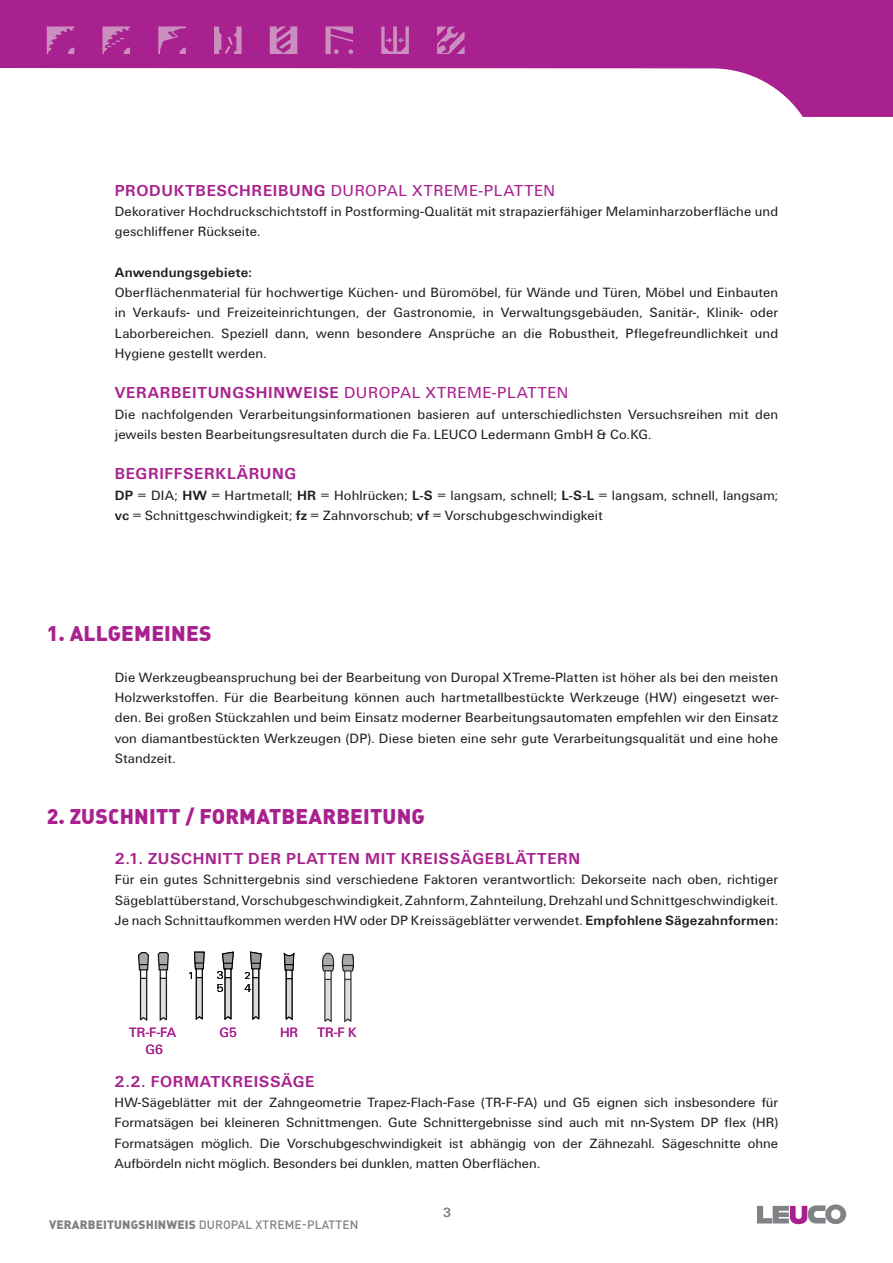
<style>
.page{position:relative;width:893px;height:1263px;background:#fff}
.page>*{position:absolute;margin:0;border:0;box-sizing:border-box;transform-origin:0 0}
.t1{font:900 21px "DIN Pro";letter-spacing:.01em;color:#a9218e}
.t2{font:700 16.5px "LEUCO UN";letter-spacing:.04em;color:#a9218e}
.t3{font:16.5px "LEUCO UN";letter-spacing:.04em;color:#a9218e}
.t4{font:13.95px/20.2px "LEUCO UN";letter-spacing:.005em;color:#231f20;text-align:justify}
.t5{font:700 13.95px "LEUCO UN";letter-spacing:.01em;color:#231f20}
.t6{font:13.95px "LEUCO UN";color:#a9218e}
.t7{font:700 13.95px "LEUCO UN";color:#808285}
.t8{font:500 12px "DIN Pro";letter-spacing:.01em;color:#808285}
.s1{font-weight:700}
.s2{font-weight:400}
.s3{font-weight:900}
</style>
<div class="page">
<svg style="left:0;top:0;width:893px;height:117px;fill:#a9218e"></svg>
<svg style="left:326px;top:26px;width:27px;height:28px"></svg>
<svg style="left:214px;top:26px;width:28px;height:28px"></svg>
<svg style="left:47px;top:26px;width:27px;height:28px"></svg>
<svg style="left:103px;top:26px;width:27px;height:28px"></svg>
<svg style="left:437px;top:26px;width:28px;height:28px"></svg>
<svg style="left:158px;top:26px;width:28px;height:28px"></svg>
<svg style="left:270px;top:26px;width:27px;height:28px"></svg>
<svg style="left:381px;top:26px;width:28px;height:28px"></svg>
<svg style="left:757px;top:1204px;width:89px;height:20px"></svg>
<img style="left:139px;top:952px;width:30px;height:68px">
<img style="left:323px;top:952px;width:30px;height:71px">
<svg style="left:189px;top:951px;width:16px;height:69px"></svg>
<svg style="left:217px;top:951px;width:45px;height:69px"></svg>
<svg style="left:284px;top:953px;width:10px;height:67px"></svg>
<p class="t3" style="left:115px;top:181px;width:442px"><span class="s1">PRODUKTBESCHREIBUNG</span> DUROPAL XTREME-PLATTEN</p>
<p class="t4" style="left:115px;top:201px;width:665px">Dekorativer Hochdruckschichtstoff in Postforming-Qualität mit strapazierfähiger Melaminharzoberfläche und geschliffener Rückseite.</p>
<p class="t5" style="left:115px;top:264px;width:139px">Anwendungsgebiete:</p>
<p class="t4" style="left:115px;top:282px;width:665px">Oberflächenmaterial für hochwertige Küchen- und Büromöbel, für Wände und Türen, Möbel und Einbauten in Verkaufs- und Freizeiteinrichtungen, der Gastronomie, in Verwaltungsgebäuden, Sanitär-, Klinik- oder Laborbereichen. Speziell dann, wenn besondere Ansprüche an die Robustheit, Pflegefreundlichkeit und Hygiene gestellt werden.</p>
<p class="t2" style="left:115px;top:384px;width:455px">VERARBEITUNGSHINWEISE <span class="s2">DUROPAL XTREME-PLATTEN</span></p>
<p class="t4" style="left:115px;top:404px;width:665px">Die nachfolgenden Verarbeitungsinformationen basieren auf unterschiedlichsten Versuchsreihen mit den jeweils besten Bearbeitungsresultaten durch die Fa. LEUCO Ledermann GmbH &amp; Co.KG.</p>
<p class="t2" style="left:115px;top:465px;width:183px">BEGRIFFSERKLÄRUNG</p>
<p class="t4" style="left:115px;top:485px;width:665px"><span class="s1">DP</span> = DIA; <span class="s1">HW</span> = Hartmetall; <span class="s1">HR</span> = Hohlrücken; <span class="s1">L-S</span> = langsam, schnell; <span class="s1">L-S-L</span> = langsam, schnell, langsam; <span class="s1">vc</span> = Schnittgeschwindigkeit; <span class="s1">fz</span> = Zahnvorschub; <span class="s1">vf</span> = Vorschubgeschwindigkeit</p>
<h1 class="t1" style="left:47px;top:619px;width:166px">1. ALLGEMEINES</h1>
<p class="t4" style="left:115px;top:667px;width:665px">Die Werkzeugbeanspruchung bei der Bearbeitung von Duropal XTreme-Platten ist höher als bei den meisten Holzwerkstoffen. Für die Bearbeitung können auch hartmetallbestückte Werkzeuge (HW) eingesetzt wer&shy;den. Bei großen Stückzahlen und beim Einsatz moderner Bearbeitungsautomaten empfehlen wir den Einsatz von diamantbestückten Werkzeugen (DP). Diese bieten eine sehr gute Verarbeitungsqualität und eine hohe Standzeit.</p>
<h1 class="t1" style="left:47px;top:802px;width:380px">2. ZUSCHNITT / FORMATBEARBEITUNG</h1>
<p class="t2" style="left:115px;top:849px;width:467px">2.1. ZUSCHNITT DER PLATTEN MIT KREISSÄGEBLÄTTERN</p>
<p class="t4" style="left:115px;top:870px;width:665px">Für ein gutes Schnittergebnis sind verschiedene Faktoren verantwortlich: Dekorseite nach oben, richtiger Sägeblattüberstand, Vorschubgeschwindigkeit, Zahnform, Zahnteilung, Drehzahl und Schnittgeschwindigkeit.<br>Je nach Schnittaufkommen werden HW oder DP Kreissägeblätter verwendet. <span class="s1">Empfohlene Sägezahnformen:</span></p>
<p class="t6" style="left:129px;top:1024px;width:49px">TR-F-FA</p>
<p class="t6" style="left:219px;top:1024px;width:19px">G5</p>
<p class="t6" style="left:146px;top:1041px;width:19px">G6</p>
<p class="t6" style="left:280px;top:1024px;width:20px">HR</p>
<p class="t6" style="left:317px;top:1024px;width:41px">TR-F K</p>
<p class="t2" style="left:115px;top:1072px;width:201px">2.2. FORMATKREISSÄGE</p>
<p class="t4" style="left:115px;top:1092px;width:665px">HW-Sägeblätter mit der Zahngeometrie Trapez-Flach-Fase (TR-F-FA) und G5 eignen sich insbesondere für Formatsägen bei kleineren Schnittmengen. Gute Schnittergebnisse sind auch mit nn-System DP flex (HR)<br>Formatsägen möglich. Die Vorschubgeschwindigkeit ist abhängig von der Zähnezahl. Sägeschnitte ohne Aufbördeln nicht möglich. Besonders bei dunklen, matten Oberflächen.</p>
<p class="t8" style="left:49px;top:1216px;width:311px"><span class="s3">VERARBEITUNGSHINWEIS</span> DUROPAL XTREME-PLATTEN</p>
<p class="t7" style="left:443px;top:1204px;width:10px">3</p>
</div>
